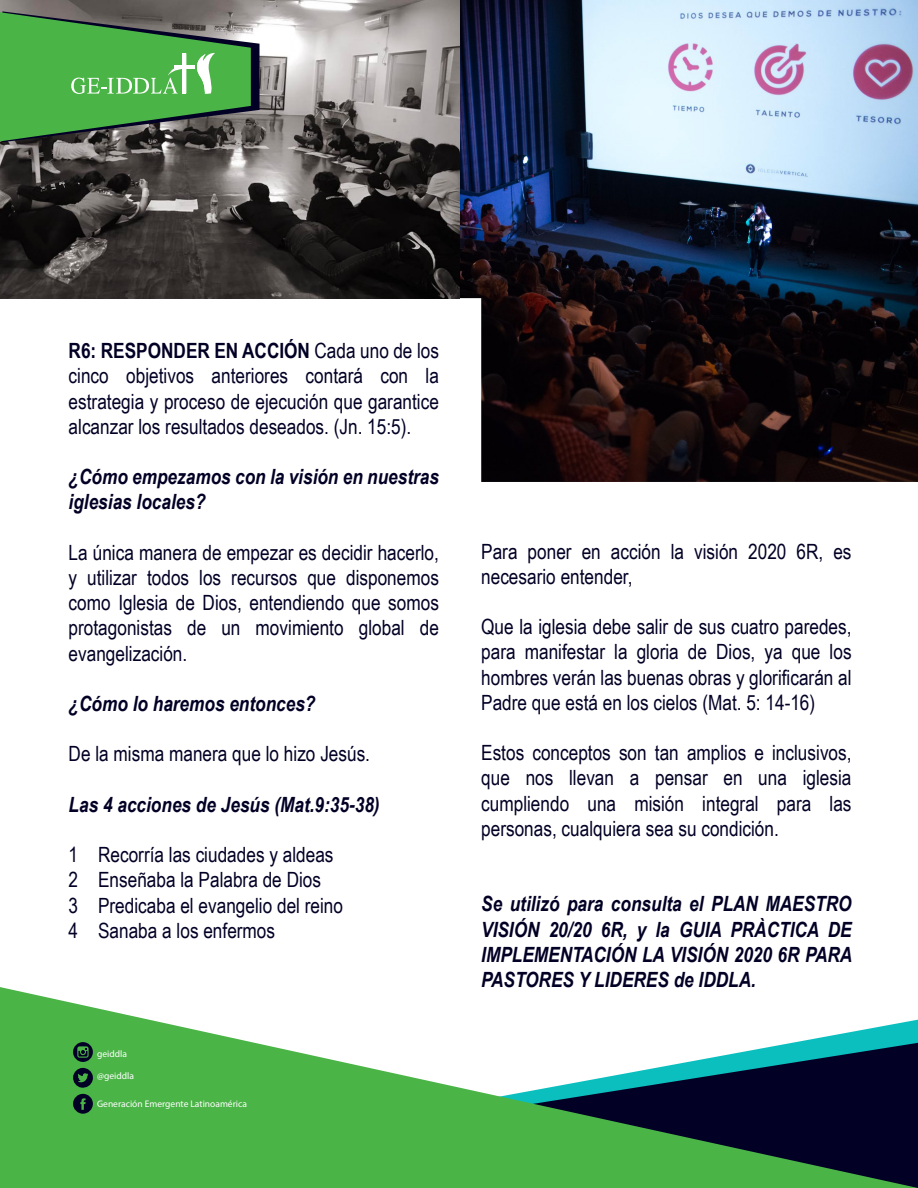
<style>
.page{position:relative;width:918px;height:1188px;background:#fff}
.page>*{position:absolute;margin:0;border:0;box-sizing:border-box;transform-origin:0 0}
.t1{font:21px/25.2px "Arial Narrow";color:#020025;text-align:justify}
.t2{font:italic 700 21px/25.2px "Arial Narrow";color:#020025}
.t3{font:9.6px "Myriad Pro";color:#fff}
.s1{font-weight:700}
</style>
<div class="page">
<img style="left:195px;top:0;width:723px;height:482px">
<img style="left:0;top:0;width:460px;height:298px">
<svg style="left:0;top:987px;width:918px;height:201px;fill:#4bb447"></svg>
<svg style="left:0;top:11px;width:260px;height:131px;background:#539851"></svg>
<svg style="left:73px;top:1068px;width:20px;height:20px"></svg>
<svg style="left:73px;top:1042px;width:20px;height:20px"></svg>
<svg style="left:73px;top:1094px;width:20px;height:20px"></svg>
<p class="t1" style="left:69px;top:337px;width:372px"><span class="s1">R6: RESPONDER EN ACCIÓN</span> Cada uno de los cinco objetivos anteriores contará con la estrategia y proceso de ejecución que garantice alcanzar los resultados deseados. (Jn. 15:5).</p>
<p class="t2" style="left:69px;top:463px;width:372px">¿Cómo empezamos con la visión en nuestras iglesias locales?</p>
<p class="t1" style="left:69px;top:539px;width:372px">La única manera de empezar es decidir hacerlo, y utilizar todos los recursos que disponemos como Iglesia de Dios, entendiendo que somos protagonistas de un movimiento global de evangelización.</p>
<p class="t2" style="left:69px;top:690px;width:248px">¿Cómo lo haremos entonces?</p>
<p class="t1" style="left:69px;top:741px;width:303px">De la misma manera que lo hizo Jesús.</p>
<p class="t2" style="left:69px;top:791px;width:313px">Las 4 acciones de Jesús (Mat.9:35-38)</p>
<p class="t1" style="left:69px;top:841px;width:276px;text-align:left">1 Recorría las ciudades y aldeas<br>2 Enseñaba la Palabra de Dios<br>3 Predicaba el evangelio del reino<br>4 Sanaba a los enfermos</p>
<p class="t3" style="left:97px;top:1048px;width:31px">geiddla</p>
<p class="t3" style="left:97px;top:1070px;width:38px">@geiddla</p>
<p class="t3" style="left:97px;top:1098px;width:151px">Generación Emergente Latinoamérica</p>
<p class="t1" style="left:481px;top:538px;width:372px">Para poner en acción la visión 2020 6R, es necesario entender,</p>
<p class="t1" style="left:481px;top:613px;width:372px">Que la iglesia debe salir de sus cuatro paredes, para manifestar la gloria de Dios, ya que los hombres verán las buenas obras y glorificarán al Padre que está en los cielos (Mat. 5: 14-16)</p>
<p class="t1" style="left:481px;top:739px;width:372px">Estos conceptos son tan amplios e inclusivos, que nos llevan a pensar en una iglesia cumpliendo una misión integral para las personas, cualquiera sea su condición.</p>
<p class="t2" style="left:481px;top:890px;width:373px;text-align:justify">Se utilizó para consulta el PLAN MAESTRO VISIÓN 20/20 6R, y la GUIA PRÀCTICA DE IMPLEMENTACIÓN LA VISIÓN 2020 6R PARA PASTORES Y LIDERES de IDDLA.</p>
</div>
